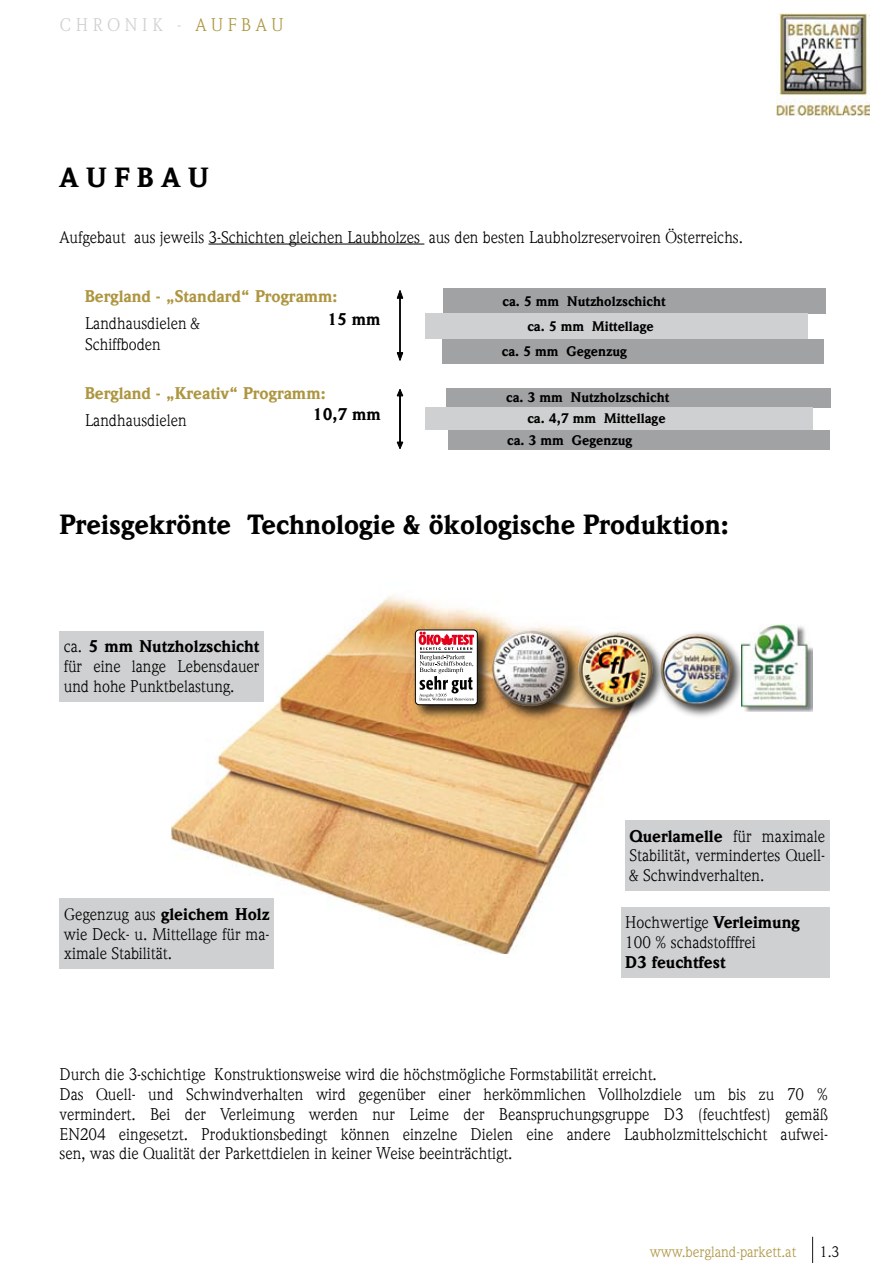
<style>
.page{position:relative;width:889px;height:1263px;background:#fff}
.page>*{position:absolute;margin:0;border:0;box-sizing:border-box;transform-origin:0 0}
.t1{font:500 27px "Weidemann";color:#000}
.t2{font:18px "Weidemann Std";color:#cfd0d1}
.t3{font:16.5px/19.8px "Weidemann";color:#000}
.t4{font:500 16.5px "Weidemann";color:#ae9641}
.t5{font:500 16.5px "Weidemann";color:#000}
.t6{font:15px "Weidemann Std";color:#ae9641}
.t7{font:15px "Weidemann Std";color:#000}
.t8{font:500 13.5px "Weidemann";color:#000}
.s1{color:#ae9641}
.s2{font-weight:500}
</style>
<div class="page">
<svg style="left:812px;top:1237px;width:1px;height:26px"></svg>
<img style="left:171px;top:594px;width:455px;height:360px">
<hr style="left:208px;top:244px;width:216px;height:1px;background:#000">
<div style="left:443px;top:288px;width:383px;height:26px;background:#a1a2a4"></div>
<div style="left:425px;top:314px;width:383px;height:25px;background:#cfd0d1"></div>
<div style="left:442px;top:339px;width:382px;height:25px;background:#a1a2a4"></div>
<div style="left:446px;top:388px;width:385px;height:19px;background:#a1a2a4"></div>
<div style="left:425px;top:407px;width:387px;height:23px;background:#cfd0d1"></div>
<div style="left:448px;top:431px;width:381px;height:19px;background:#a1a2a4"></div>
<svg style="left:396px;top:290px;width:8px;height:71px"></svg>
<svg style="left:396px;top:389px;width:8px;height:60px"></svg>
<div style="left:573px;top:628px;width:94px;height:93px;background:#000;opacity:.75"></div>
<img style="left:578px;top:633px;width:74px;height:73px;border-radius:50%">
<div style="left:60px;top:898px;width:214px;height:71px;background:#cfd0d1"></div>
<div style="left:60px;top:631px;width:204px;height:71px;background:#cfd0d1"></div>
<div style="left:621px;top:907px;width:208px;height:71px;background:#cfd0d1"></div>
<div style="left:625px;top:820px;width:204px;height:71px;background:#cfd0d1"></div>
<div style="left:655px;top:629px;width:92px;height:91px;background:#000;opacity:.75"></div>
<img style="left:660px;top:634px;width:72px;height:71px;border-radius:50%">
<div style="left:489px;top:627px;width:95px;height:95px;background:#000;opacity:.75"></div>
<img style="left:492px;top:630px;width:76px;height:76px;border-radius:50%">
<img style="left:741px;top:624px;width:72px;height:87px">
<div style="left:412px;top:627px;width:82px;height:94px;background:#000;opacity:.75"></div>
<div style="left:415px;top:630px;width:62px;height:75px;background:#fff;border-radius:4px"></div>
<div style="left:415px;top:630px;width:62px;height:75px;border:1px solid #000;border-radius:4px"></div>
<svg style="left:418px;top:631px;width:56px;height:70px"></svg>
<img style="left:776px;top:14px;width:94px;height:102px">
<p class="t2" style="left:60px;top:14px;width:225px">C H R O N I K - <span class="s1">A U F B A U</span></p>
<h1 class="t1" style="left:60px;top:161px;width:151px">AUFBAU</h1>
<p class="t3" style="left:60px;top:227px;width:685px">Aufgebaut aus jeweils 3-Schichten gleichen Laubholzes aus den besten Laubholzreservoiren Österreichs.</p>
<p class="t4" style="left:85px;top:286px;width:254px">Bergland - „Standard“ Programm:</p>
<p class="t3" style="left:85px;top:313px;width:116px;line-height:21px">Landhausdielen &amp;<br>Schiffboden</p>
<p class="t5" style="left:327px;top:309px;width:55px">15 mm</p>
<p class="t4" style="left:85px;top:383px;width:242px">Bergland - „Kreativ“ Programm:</p>
<p class="t3" style="left:85px;top:410px;width:103px">Landhausdielen</p>
<p class="t5" style="left:313px;top:404px;width:69px">10,7 mm</p>
<p class="t8" style="left:502px;top:293px;width:164px">ca. 5 mm Nutzholzschicht</p>
<p class="t8" style="left:527px;top:318px;width:128px">ca. 5 mm Mittellage</p>
<p class="t8" style="left:502px;top:343px;width:126px">ca. 5 mm Gegenzug</p>
<p class="t8" style="left:506px;top:389px;width:164px">ca. 3 mm Nutzholzschicht</p>
<p class="t8" style="left:527px;top:411px;width:140px">ca. 4,7 mm Mittellage</p>
<p class="t8" style="left:507px;top:432px;width:126px">ca. 3 mm Gegenzug</p>
<h1 class="t1" style="left:60px;top:508px;width:670px">Preisgekrönte Technologie &amp; ökologische Produktion:</h1>
<p class="t3" style="left:64px;top:637px;width:197px;text-align:justify">ca. <span class="s2">5 mm Nutzholzschicht </span>für eine lange Lebensdauer und hohe Punktbelastung.</p>
<p class="t3" style="left:64px;top:904px;width:207px;text-align:justify">Gegenzug aus <span class="s2">gleichem Holz </span>wie Deck- u. Mittellage für ma&shy;ximale Stabilität.</p>
<p class="t3" style="left:629px;top:826px;width:197px;text-align:justify"><span class="s2">Querlamelle</span> für maximale Stabilität, vermindertes Quell-&amp; Schwindverhalten.</p>
<p class="t3" style="left:625px;top:913px;width:176px">Hochwertige <span class="s2">Verleimung<br></span>100 % schadstofffrei</p>
<p class="t5" style="left:625px;top:952px;width:102px">D3 feuchtfest</p>
<p class="t3" style="left:59px;top:1064px;width:770px">Durch die 3-schichtige Konstruktionsweise wird die höchstmögliche Formstabilität erreicht.<br>Das Quell- und Schwindverhalten wird gegenüber einer herkömmlichen Vollholzdiele um bis zu 70 % vermindert. Bei der Verleimung werden nur Leime der Beanspruchungsgruppe D3 (feuchtfest) gemäß EN204 eingesetzt. Produktionsbedingt können einzelne Dielen eine andere Laubholzmittelschicht aufwei&shy;sen, was die Qualität der Parkettdielen in keiner Weise beeinträchtigt.</p>
<p class="t6" style="left:649px;top:1243px;width:148px">www.bergland-parkett.at</p>
<p class="t7" style="left:820px;top:1243px;width:21px">1.3</p>
</div>
